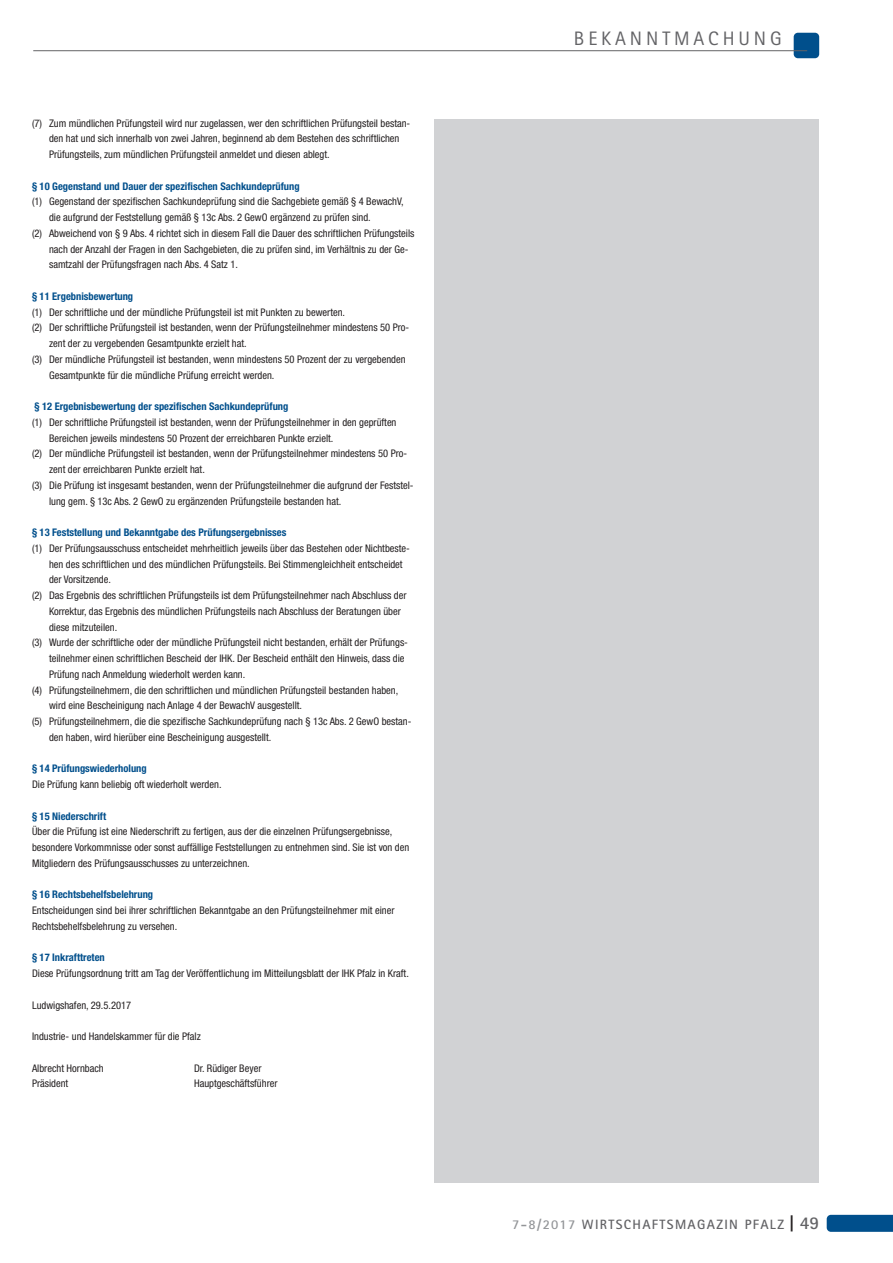
<style>
.page{position:relative;width:893px;height:1263px;background:#fff}
.page>*{position:absolute;margin:0;border:0;box-sizing:border-box;transform-origin:0 0}
.t1{font:19.5px "Rotis Sans Serif";letter-spacing:.2em;color:#636366}
.t2{font:700 13.5px "Rotis Sans Serif";letter-spacing:.1em;color:#636366}
.t3{font:condensed 10.5px/15.8px "Helvetica Neue";color:#231f20}
.t4{font:700 condensed 10.5px "Helvetica Neue";color:#004f8c}
.s1{font-weight:700;color:#004f8c}
.s2{color:#939598}
.s3{font-size:18px;color:#231f20}
.s4{font-size:18px}
</style>
<div class="page">
<svg style="left:827px;top:1215px;width:66px;height:17px"></svg>
<div style="left:794px;top:33px;width:25px;height:25px;background:#004f8c;border-radius:4px"></div>
<hr style="left:33px;top:50px;width:774px;height:1px;background:#636366">
<div style="left:434px;top:119px;width:385px;height:1063px;background:#d1d2d4"></div>
<p class="t3" style="left:49px;top:116px;width:363px;text-indent:-17px">(7) Zum mündlichen Prüfungsteil wird nur zugelassen, wer den schriftlichen Prüfungsteil bestan&shy;den hat und sich innerhalb von zwei Jahren, beginnend ab dem Bestehen des schriftlichen<br>Prüfungsteils, zum mündlichen Prüfungsteil anmeldet und diesen ablegt.</p>
<p class="t4" style="left:32px;top:182px;width:269px">§ 10 Gegenstand und Dauer der spezifischen Sachkundeprüfung</p>
<p class="t3" style="left:32px;top:195px;width:373px">(1) Gegenstand der spezifischen Sachkundeprüfung sind die Sachgebiete gemäß § 4 BewachV,</p>
<p class="t3" style="left:49px;top:210px;width:323px">die aufgrund der Feststellung gemäß § 13c Abs. 2 GewO ergänzend zu prüfen sind.</p>
<p class="t3" style="left:32px;top:226px;width:384px">(2) Abweichend von § 9 Abs. 4 richtet sich in diesem Fall die Dauer des schriftlichen Prüfungsteils</p>
<p class="t3" style="left:49px;top:242px;width:361px">nach der Anzahl der Fragen in den Sachgebieten, die zu prüfen sind, im Verhältnis zu der Ge-</p>
<p class="t3" style="left:49px;top:258px;width:191px">samtzahl der Prüfungsfragen nach Abs. 4 Satz 1.</p>
<p class="t4" style="left:32px;top:292px;width:103px">§ 11 Ergebnisbewertung</p>
<p class="t3" style="left:32px;top:305px;width:314px">(1) Der schriftliche und der mündliche Prüfungsteil ist mit Punkten zu bewerten.</p>
<p class="t3" style="left:32px;top:321px;width:379px">(2) Der schriftliche Prüfungsteil ist bestanden, wenn der Prüfungsteilnehmer mindestens 50 Pro-</p>
<p class="t3" style="left:49px;top:336px;width:199px">zent der zu vergebenden Gesamtpunkte erzielt hat.</p>
<p class="t3" style="left:32px;top:352px;width:375px">(3) Der mündliche Prüfungsteil ist bestanden, wenn mindestens 50 Prozent der zu vergebenden</p>
<p class="t3" style="left:49px;top:368px;width:227px">Gesamtpunkte für die mündliche Prüfung erreicht werden.</p>
<p class="t4" style="left:35px;top:403px;width:255px">§ 12 Ergebnisbewertung der spezifischen Sachkundeprüfung</p>
<p class="t3" style="left:32px;top:415px;width:366px">(1) Der schriftliche Prüfungsteil ist bestanden, wenn der Prüfungsteilnehmer in den geprüften</p>
<p class="t3" style="left:49px;top:431px;width:286px">Bereichen jeweils mindestens 50 Prozent der erreichbaren Punkte erzielt.</p>
<p class="t3" style="left:32px;top:447px;width:377px">(2) Der mündliche Prüfungsteil ist bestanden, wenn der Prüfungsteilnehmer mindestens 50 Pro-</p>
<p class="t3" style="left:49px;top:462px;width:157px">zent der erreichbaren Punkte erzielt hat.</p>
<p class="t3" style="left:32px;top:478px;width:383px">(3) Die Prüfung ist insgesamt bestanden, wenn der Prüfungsteilnehmer die aufgrund der Feststel-</p>
<p class="t3" style="left:49px;top:494px;width:294px">lung gem. § 13c Abs. 2 GewO zu ergänzenden Prüfungsteile bestanden hat.</p>
<p class="t4" style="left:32px;top:529px;width:256px">§ 13 Feststellung und Bekanntgabe des Prüfungsergebnisses</p>
<p class="t3" style="left:32px;top:541px;width:379px">(1) Der Prüfungsausschuss entscheidet mehrheitlich jeweils über das Bestehen oder Nichtbeste-</p>
<p class="t3" style="left:49px;top:557px;width:355px">hen des schriftlichen und des mündlichen Prüfungsteils. Bei Stimmengleichheit entscheidet</p>
<p class="t3" style="left:49px;top:573px;width:63px">der Vorsitzende.</p>
<p class="t3" style="left:32px;top:588px;width:376px">(2) Das Ergebnis des schriftlichen Prüfungsteils ist dem Prüfungsteilnehmer nach Abschluss der</p>
<p class="t3" style="left:49px;top:604px;width:353px">Korrektur, das Ergebnis des mündlichen Prüfungsteils nach Abschluss der Beratungen über</p>
<p class="t3" style="left:49px;top:620px;width:70px">diese mitzuteilen.</p>
<p class="t3" style="left:32px;top:636px;width:377px">(3) Wurde der schriftliche oder der mündliche Prüfungsteil nicht bestanden, erhält der Prüfungs-</p>
<p class="t3" style="left:49px;top:651px;width:357px">teilnehmer einen schriftlichen Bescheid der IHK. Der Bescheid enthält den Hinweis, dass die</p>
<p class="t3" style="left:49px;top:667px;width:198px">Prüfung nach Anmeldung wiederholt werden kann.</p>
<p class="t3" style="left:32px;top:683px;width:368px">(4) Prüfungsteilnehmern, die den schriftlichen und mündlichen Prüfungsteil bestanden haben,</p>
<p class="t3" style="left:49px;top:699px;width:254px">wird eine Bescheinigung nach Anlage 4 der BewachV ausgestellt.</p>
<p class="t3" style="left:32px;top:714px;width:381px">(5) Prüfungsteilnehmern, die die spezifische Sachkundeprüfung nach § 13c Abs. 2 GewO bestan-</p>
<p class="t3" style="left:49px;top:730px;width:224px">den haben, wird hierüber eine Bescheinigung ausgestellt.</p>
<p class="t3" style="left:32px;top:762px;width:191px"><span class="s1">§ 14 Prüfungswiederholung<br></span>Die Prüfung kann beliebig oft wiederholt werden.</p>
<p class="t3" style="left:32px;top:809px;width:379px"><span class="s1">§ 15 Niederschrift<br></span>Über die Prüfung ist eine Niederschrift zu fertigen, aus der die einzelnen Prüfungsergebnisse, besondere Vorkommnisse oder sonst auffällige Feststellungen zu entnehmen sind. Sie ist von den Mitgliedern des Prüfungsausschusses zu unterzeichnen.</p>
<p class="t3" style="left:32px;top:888px;width:364px"><span class="s1">§ 16 Rechtsbehelfsbelehrung<br></span>Entscheidungen sind bei ihrer schriftlichen Bekanntgabe an den Prüfungsteilnehmer mit einer<br>Rechtsbehelfsbelehrung zu versehen.</p>
<p class="t3" style="left:32px;top:951px;width:378px"><span class="s1">§ 17 Inkrafttreten<br></span>Diese Prüfungsordnung tritt am Tag der Veröffentlichung im Mitteilungsblatt der IHK Pfalz in Kraft.</p>
<p class="t3" style="left:32px;top:998px;width:101px">Ludwigshafen, 29.5.2017</p>
<p class="t3" style="left:32px;top:1029px;width:170px">Industrie- und Handelskammer für die Pfalz</p>
<p class="t3" style="left:32px;top:1061px;width:73px">Albrecht Hornbach</p>
<p class="t3" style="left:194px;top:1061px;width:69px">Dr. Rüdiger Beyer</p>
<p class="t3" style="left:32px;top:1077px;width:38px">Präsident</p>
<p class="t3" style="left:194px;top:1077px;width:85px">Hauptgeschäftsführer</p>
<p class="t1" style="left:574px;top:31px;width:209px">BEKANNTMACHUNG</p>
<p class="t2" style="left:512px;top:1220px;width:308px"><span class="s2">7-8/2017</span> WIRTSCHAFTSMAGAZIN PFALZ <span class="s3">|</span> <span class="s4">49</span></p>
</div>
